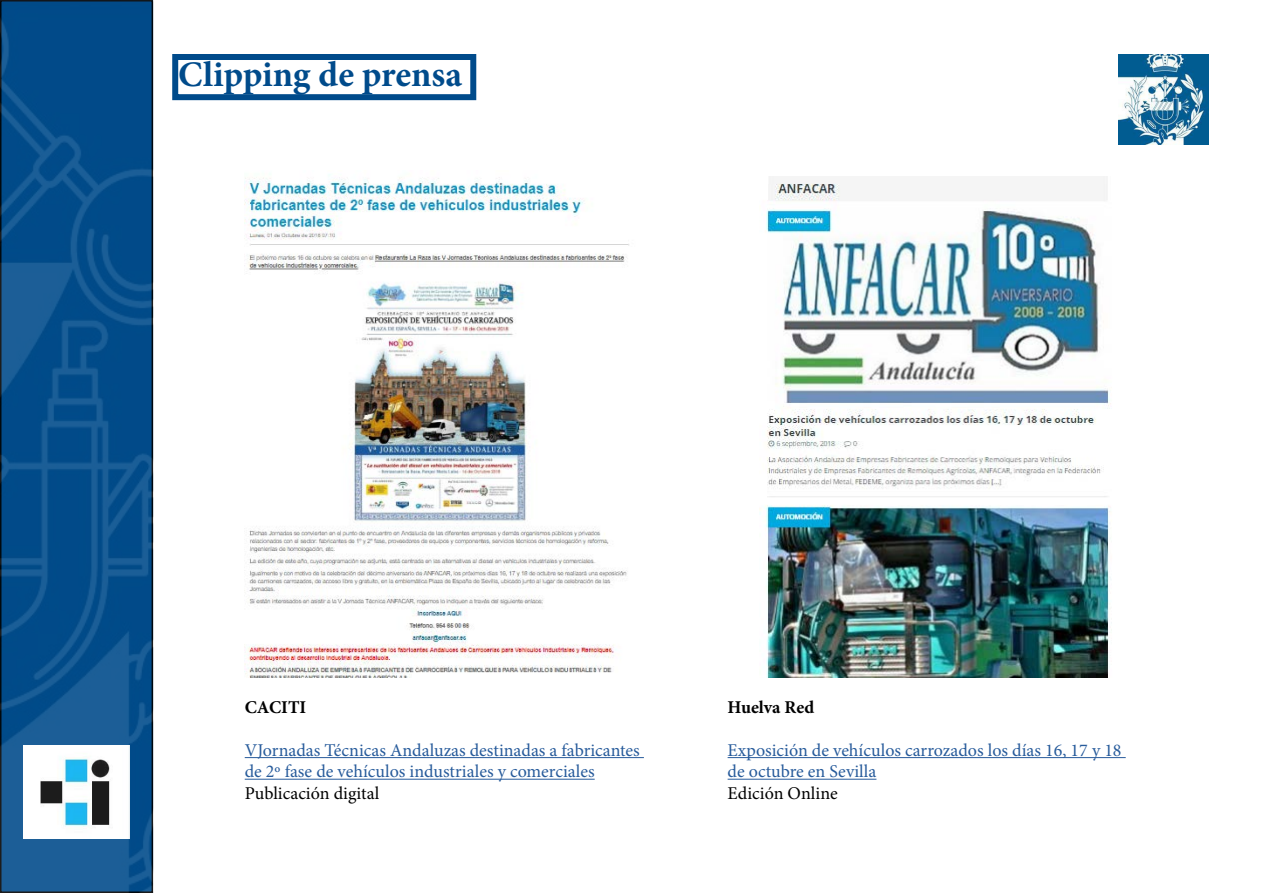
<style>
.page{position:relative;width:1263px;height:893px;background:#fff}
.page>*{position:absolute;margin:0;border:0;box-sizing:border-box;transform-origin:0 0}
.t1{font:700 36px "Minion Pro";letter-spacing:-.005em;color:#004b8b}
.t2{font:18px/21.6px "Minion Pro";color:#275b9b}
.t3{font:18px "Minion Pro";color:#000}
.t4{font:700 18px "Minion Pro";color:#000}
</style>
<div class="page">
<img style="left:1118px;top:54px;width:91px;height:91px">
<div style="left:172px;top:54px;width:304px;height:46px;border:6px solid #004b8b"></div>
<hr style="left:245px;top:757px;width:399px;height:1px;background:#275b9b">
<hr style="left:245px;top:779px;width:350px;height:1px;background:#275b9b">
<hr style="left:728px;top:757px;width:398px;height:1px;background:#275b9b">
<hr style="left:728px;top:779px;width:148px;height:1px;background:#275b9b">
<img style="left:0;top:0;width:153px;height:893px">
<img style="left:759px;top:176px;width:352px;height:501px">
<img style="left:245px;top:174px;width:384px;height:503px">
<h1 class="t1" style="left:178px;top:49px;width:285px">Clipping de prensa</h1>
<p class="t4" style="left:245px;top:694px;width:63px">CACITI</p>
<p class="t2" style="left:245px;top:739px;width:397px">VJornadas Técnicas Andaluzas destinadas a fabricantes de 2º fase de vehículos industriales y comerciales</p>
<p class="t3" style="left:245px;top:781px;width:136px">Publicación digital</p>
<p class="t4" style="left:728px;top:694px;width:88px">Huelva Red</p>
<p class="t2" style="left:728px;top:739px;width:395px">Exposición de vehículos carrozados los días 16, 17 y 18 de octubre en Sevilla</p>
<p class="t3" style="left:728px;top:781px;width:112px">Edición Online</p>
</div>
